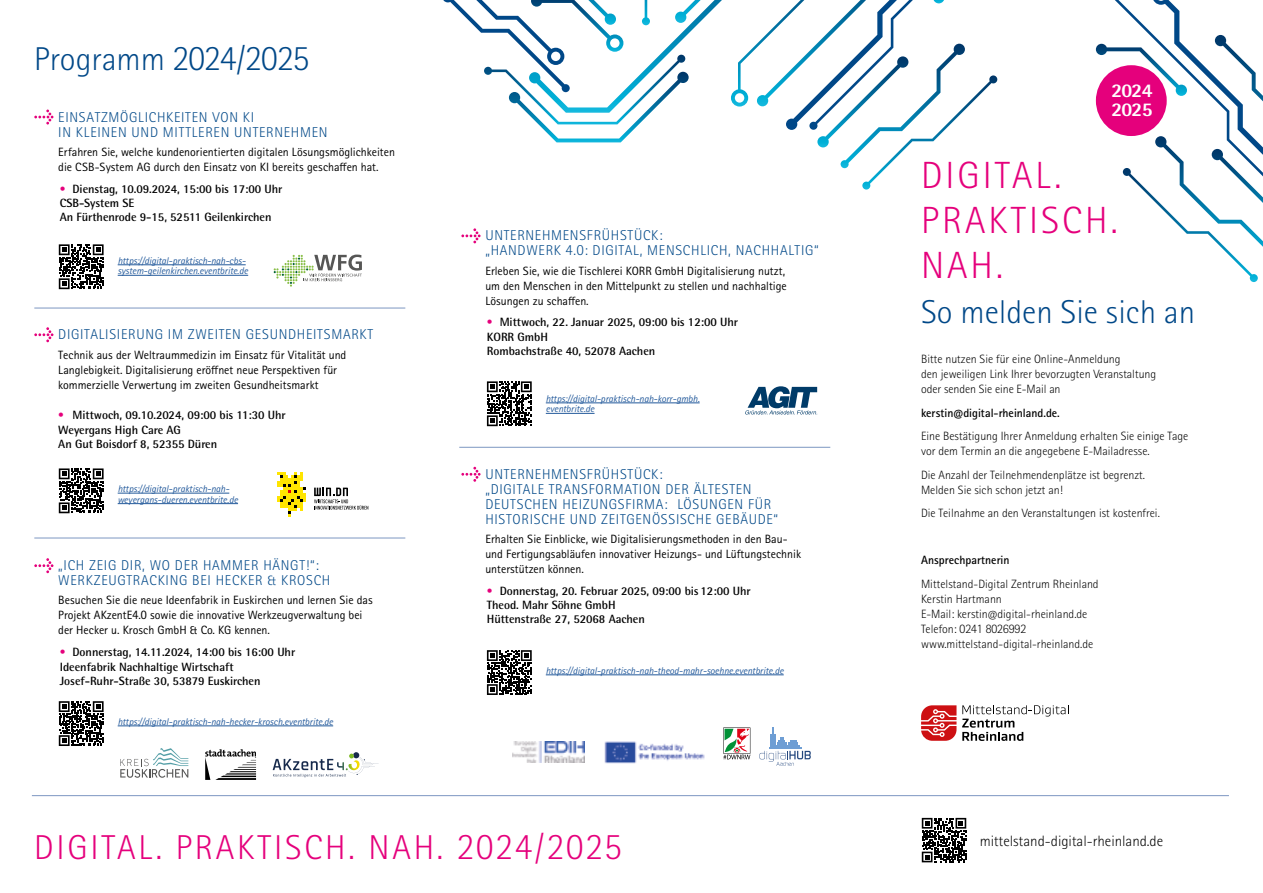
<style>
.page{position:relative;width:1263px;height:893px;background:#fff}
.page>*{position:absolute;margin:0;border:0;box-sizing:border-box;transform-origin:0 0}
.t1{font:300 37.95px/45px "Rotis II Sans Pro";letter-spacing:.08em;color:#e5007c}
.t2{font:300 34.5px "Rotis II Sans Pro";letter-spacing:.08em;color:#e5007c}
.t3{font:300 33px "Rotis II Sans Pro";color:#004888}
.t4{font:800 19.5px/19.5px "Rotis Semi Sans Std";letter-spacing:-.03em;color:#fff}
.t5{font:300 15px "Rotis II Sans Pro";color:#000}
.t6{font:300 14.25px/15px "Rotis II Sans Pro";letter-spacing:.05em;color:#004888}
.t7{font:12px/15px "Rotis II Sans Pro";color:#000}
.t8{font:300 12px/15px "Rotis II Sans Pro";color:#000}
.t9{font:700 12px/14.2px "Rotis Semi Sans Std";letter-spacing:-.005em;color:#000}
.t10{font:600 12px "Rotis II Sans Pro";color:#000}
.t11{font:italic 9.75px/10.5px "Rotis II Sans Pro";color:#22599b}
.s1{font-family:"Rotis II Sans Pro";font-weight:300;color:#e5007c}
</style>
<div class="page">
<svg style="left:461px;top:228px;width:20px;height:15px"></svg>
<svg style="left:461px;top:467px;width:20px;height:15px"></svg>
<svg style="left:34px;top:110px;width:19px;height:15px"></svg>
<svg style="left:34px;top:327px;width:19px;height:15px"></svg>
<svg style="left:34px;top:558px;width:19px;height:15px"></svg>
<svg style="left:745px;top:386px;width:72px;height:29px"></svg>
<hr style="left:32px;top:795px;width:1197px;height:1px;background:#7d97c2">
<svg style="left:962px;top:705px;width:107px;height:36px"></svg>
<svg style="left:921px;top:705px;width:35px;height:36px"></svg>
<hr style="left:459px;top:447px;width:371px;height:1px;background:#7d97c2">
<svg style="left:921px;top:817px;width:46px;height:46px"></svg>
<svg style="left:922px;top:818px;width:44px;height:44px"></svg>
<hr style="left:34px;top:308px;width:371px;height:1px;background:#7d97c2">
<hr style="left:34px;top:538px;width:371px;height:1px;background:#7d97c2">
<svg style="left:731px;top:0;width:267px;height:190px"></svg>
<svg style="left:443px;top:0;width:279px;height:142px"></svg>
<svg style="left:1096px;top:0;width:167px;height:282px"></svg>
<div style="left:1096px;top:65px;width:71px;height:71px;background:#e5007c;border-radius:50%"></div>
<svg style="left:274px;top:255px;width:88px;height:32px"></svg>
<svg style="left:59px;top:244px;width:45px;height:45px"></svg>
<hr style="left:118px;top:265px;width:128px;height:1px;background:#22599b">
<hr style="left:118px;top:275px;width:130px;height:1px;background:#22599b">
<svg style="left:487px;top:381px;width:45px;height:45px"></svg>
<hr style="left:546px;top:403px;width:154px;height:1px;background:#22599b">
<hr style="left:546px;top:413px;width:48px;height:1px;background:#22599b">
<svg style="left:487px;top:650px;width:45px;height:45px"></svg>
<hr style="left:546px;top:675px;width:238px;height:1px;background:#22599b">
<svg style="left:205px;top:749px;width:51px;height:31px"></svg>
<svg style="left:273px;top:752px;width:106px;height:25px"></svg>
<svg style="left:120px;top:748px;width:68px;height:30px"></svg>
<svg style="left:59px;top:701px;width:45px;height:45px"></svg>
<hr style="left:118px;top:726px;width:215px;height:1px;background:#22599b">
<svg style="left:59px;top:468px;width:45px;height:45px"></svg>
<hr style="left:118px;top:493px;width:111px;height:1px;background:#22599b">
<hr style="left:118px;top:503px;width:120px;height:1px;background:#22599b">
<svg style="left:277px;top:472px;width:29px;height:44px"></svg>
<svg style="left:314px;top:488px;width:54px;height:22px"></svg>
<svg style="left:723px;top:727px;width:27px;height:32px"></svg>
<svg style="left:760px;top:727px;width:51px;height:39px"></svg>
<img style="left:512px;top:741px;width:72px;height:22px">
<img style="left:604px;top:741px;width:101px;height:23px">
<h3 class="t3" style="left:34px;top:41px;width:277px">Programm 2024/2025</h3>
<p class="t6" style="left:58px;top:109px;width:271px">EINSATZMÖGLICHKEITEN VON KI<br>IN KLEINEN UND MITTLEREN UNTERNEHMEN</p>
<p class="t7" style="left:58px;top:144px;width:338px">Erfahren Sie, welche kundenorientierten digitalen Lösungsmöglichkeiten die CSB-System AG durch den Einsatz von KI bereits geschaffen hat.</p>
<p class="t9" style="left:60px;top:181px;width:224px"><span class="s1">•</span> Dienstag, 10.09.2024, 15:00 bis 17:00 Uhr<br>CSB-System SE<br>An Fürthenrode 9-15, 52511 Geilenkirchen</p>
<p class="t11" style="left:118px;top:255px;width:132px">https://digital-praktisch-nah-cbs&shy;system-geilenkirchen.eventbrite.de</p>
<p class="t6" style="left:58px;top:327px;width:316px">DIGITALISIERUNG IM ZWEITEN GESUNDHEITSMARKT</p>
<p class="t7" style="left:58px;top:347px;width:290px">Technik aus der Weltraummedizin im Einsatz für Vitalität und<br>Langlebigkeit. Digitalisierung eröffnet neue Perspektiven für kommerzielle Verwertung im zweiten Gesundheitsmarkt</p>
<p class="t9" style="left:58px;top:408px;width:229px"><span class="s1">•</span> Mittwoch, 09.10.2024, 09:00 bis 11:30 Uhr<br>Weyergans High Care AG<br>An Gut Boisdorf 8, 52355 Düren</p>
<p class="t11" style="left:118px;top:484px;width:122px">https://digital-praktisch-nah&shy;weyergans-dueren.eventbrite.de</p>
<p class="t6" style="left:58px;top:558px;width:274px">„ICH ZEIG DIR, WO DER HAMMER HÄNGT!“:<br>WERKZEUGTRACKING BEI HECKER &amp; KROSCH</p>
<p class="t7" style="left:58px;top:593px;width:316px">Besuchen Sie die neue Ideenfabrik in Euskirchen und lernen Sie das<br>Projekt AKzentE4.0 sowie die innovative Werkzeugverwaltung bei der Hecker u. Krosch GmbH &amp; Co. KG kennen.</p>
<p class="t9" style="left:60px;top:645px;width:237px"><span class="s1">•</span> Donnerstag, 14.11.2024, 14:00 bis 16:00 Uhr<br>Ideenfabrik Nachhaltige Wirtschaft<br>Josef-Ruhr-Straße 30, 53879 Euskirchen</p>
<p class="t11" style="left:118px;top:716px;width:217px">https://digital-praktisch-nah-hecker-krosch.eventbrite.de</p>
<p class="t6" style="left:485px;top:228px;width:335px">UNTERNEHMENSFRÜHSTÜCK:<br>„HANDWERK 4.0: DIGITAL, MENSCHLICH, NACHHALTIG“</p>
<p class="t7" style="left:485px;top:263px;width:303px">Erleben Sie, wie die Tischlerei KORR GmbH Digitalisierung nutzt, um den Menschen in den Mittelpunkt zu stellen und nachhaltige<br>Lösungen zu schaffen.</p>
<p class="t9" style="left:487px;top:315px;width:253px"><span class="s1">•</span> Mittwoch, 22. Januar 2025, 09:00 bis 12:00 Uhr<br>KORR GmbH<br>Rombachstraße 40, 52078 Aachen</p>
<p class="t11" style="left:546px;top:393px;width:155px">https://digital-praktisch-nah-korr-gmbh. eventbrite.de</p>
<p class="t6" style="left:485px;top:467px;width:294px">UNTERNEHMENSFRÜHSTÜCK:<br>„DIGITALE TRANSFORMATION DER ÄLTESTEN DEUTSCHEN HEIZUNGSFIRMA: LÖSUNGEN FÜR HISTORISCHE UND ZEITGENÖSSISCHE GEBÄUDE“</p>
<p class="t7" style="left:485px;top:531px;width:317px">Erhalten Sie Einblicke, wie Digitalisierungsmethoden in den Bau&shy;und Fertigungsabläufen innovativer Heizungs- und Lüftungstechnik unterstützen können.</p>
<p class="t9" style="left:487px;top:584px;width:265px"><span class="s1">•</span> Donnerstag, 20. Februar 2025, 09:00 bis 12:00 Uhr<br>Theod. Mahr Söhne GmbH<br>Hüttenstraße 27, 52068 Aachen</p>
<p class="t11" style="left:546px;top:665px;width:239px">https://digital-praktisch-nah-theod-mahr-soehne.eventbrite.de</p>
<h3 class="t4" style="left:1111px;top:80px;width:43px">2024<br>2025</h3>
<h1 class="t1" style="left:921px;top:153px;width:198px">DIGITAL.<br>PRAKTISCH.<br>NAH.</h1>
<h3 class="t3" style="left:921px;top:294px;width:275px">So melden Sie sich an</h3>
<p class="t8" style="left:921px;top:352px;width:236px">Bitte nutzen Sie für eine Online-Anmeldung<br>den jeweiligen Link Ihrer bevorzugten Veranstaltung oder senden Sie eine E-Mail an</p>
<p class="t10" style="left:921px;top:406px;width:140px">kerstin@digital-rheinland.de.</p>
<p class="t8" style="left:921px;top:429px;width:269px">Eine Bestätigung Ihrer Anmeldung erhalten Sie einige Tage vor dem Termin an die angegebene E-Mailadresse.</p>
<p class="t8" style="left:921px;top:467px;width:225px">Die Anzahl der Teilnehmendenplätze ist begrenzt.<br>Melden Sie sich schon jetzt an!</p>
<p class="t8" style="left:921px;top:506px;width:240px">Die Teilnahme an den Veranstaltungen ist kostenfrei.</p>
<p class="t10" style="left:921px;top:553px;width:90px">Ansprechpartnerin</p>
<p class="t8" style="left:921px;top:576px;width:179px">Mittelstand-Digital Zentrum Rheinland Kerstin Hartmann<br>E-Mail: kerstin@digital-rheinland.de Telefon: 0241 8026992 www.mittelstand-digital-rheinland.de</p>
<h2 class="t2" style="left:34px;top:828px;width:589px">DIGITAL. PRAKTISCH. NAH. 2024/2025</h2>
<p class="t5" style="left:980px;top:832px;width:185px">mittelstand-digital-rheinland.de</p>
</div>
